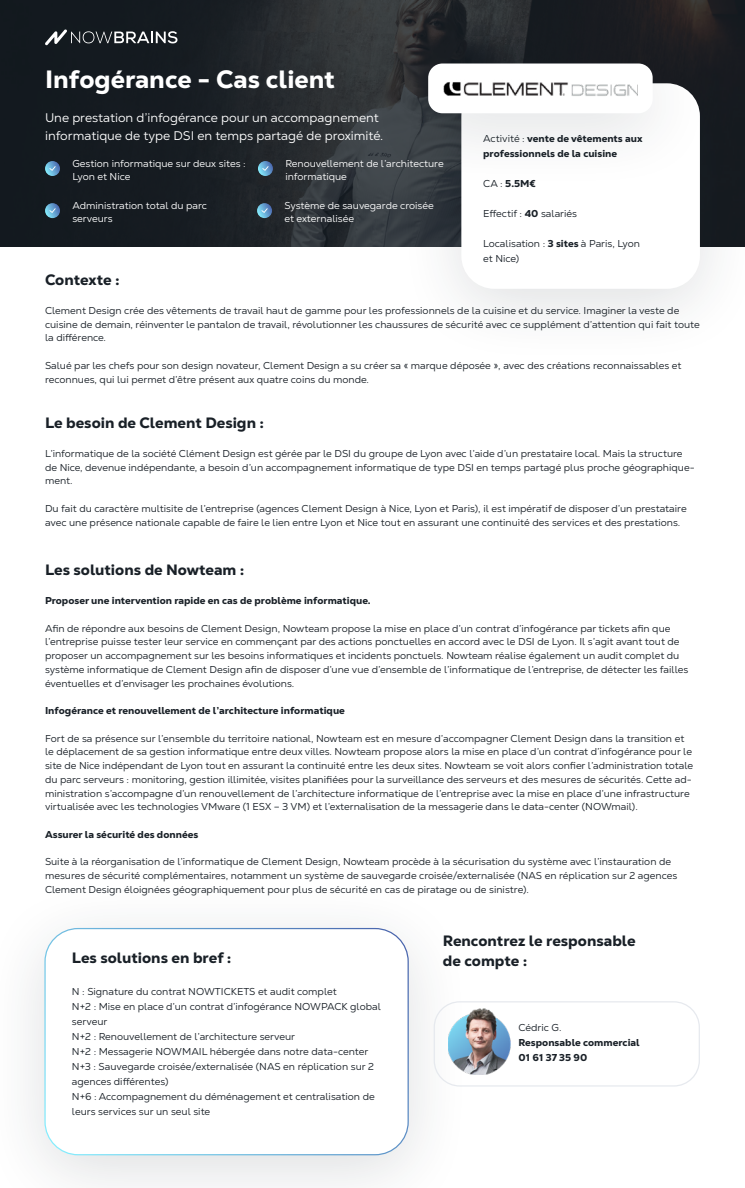
<style>
.page{position:relative;width:745px;height:1188px;background:#fff}
.page>*{position:absolute;margin:0;border:0;box-sizing:border-box;transform-origin:0 0}
.t1{font:800 25px "Nexa Text";color:#fff}
.t2{font:800 15px/20px "Nexa Text";color:#192027}
.t3{font:12.5px/17.5px "Nexa Text";color:#fff}
.t4{font:10px/13.8px "Nexa Text";color:#192027}
.t5{font:800 10px/15px "Nexa Text";color:#192027}
.t6{font:10px/12.5px "Nexa Text";color:#fff}
.s1{font-weight:400}
.s2{font-weight:800}
</style>
<div class="page">
<svg style="left:0;top:0;width:744px;height:246px;background:#1d2227"></svg>
<div style="left:396px;top:33px;width:348px;height:334px;background:#242e37;opacity:.15"></div>
<div style="left:461px;top:83px;width:238px;height:206px;background:#fff;border-radius:33px"></div>
<div style="left:365px;top:13px;width:349px;height:179px;background:#242e37;opacity:.15"></div>
<div style="left:428px;top:63px;width:224px;height:50px;background:#fff;border-radius:14px"></div>
<div style="left:0;top:877px;width:473px;height:311px;background:#242e37;opacity:.15"></div>
<div style="left:45px;top:928px;width:363px;height:226px;background:#fff;border-radius:33px"></div>
<div style="left:44px;top:928px;width:364px;height:227px;border:1px solid #fff;border-radius:33px"></div>
<svg style="left:45px;top:29px;width:132px;height:16px;background:#4f5357"></svg>
<svg style="left:45px;top:161px;width:15px;height:15px"></svg>
<svg style="left:49px;top:166px;width:7px;height:5px"></svg>
<svg style="left:258px;top:161px;width:15px;height:15px"></svg>
<svg style="left:262px;top:166px;width:6px;height:5px"></svg>
<svg style="left:45px;top:203px;width:15px;height:15px"></svg>
<svg style="left:49px;top:208px;width:7px;height:5px"></svg>
<svg style="left:257px;top:203px;width:15px;height:15px"></svg>
<svg style="left:261px;top:208px;width:6px;height:5px"></svg>
<div style="left:433px;top:1001px;width:266px;height:85px;border:1px solid #e6e9ee;border-radius:25px"></div>
<img style="left:448px;top:1007px;width:62px;height:67px">
<img style="left:443px;top:82px;width:194px;height:14px">
<h1 class="t1" style="left:45px;top:64px;width:291px">Infogérance - Cas client</h1>
<p class="t3" style="left:45px;top:109px;width:339px">Une prestation d’infogérance pour un accompagnement informatique de type DSI en temps partagé de proximité.</p>
<p class="t6" style="left:72px;top:157px;width:174px">Gestion informatique sur deux sites :<br>Lyon et Nice</p>
<p class="t6" style="left:285px;top:157px;width:160px">Renouvellement de l’architecture informatique</p>
<p class="t6" style="left:72px;top:199px;width:136px">Administration total du parc serveurs</p>
<p class="t6" style="left:284px;top:199px;width:151px">Système de sauvegarde croisée et externalisée</p>
<p class="t5" style="left:483px;top:131px;width:161px"><span class="s1">Activité :</span> vente de vêtements aux professionnels de la cuisine</p>
<p class="t5" style="left:483px;top:176px;width:54px"><span class="s1">CA :</span> 5.5M€</p>
<p class="t4" style="left:483px;top:206px;width:95px">Effectif : <span class="s2">40</span> salariés</p>
<p class="t4" style="left:483px;top:236px;width:158px;line-height:15px">Localisation : <span class="s2">3 sites</span> à Paris, Lyon et Nice)</p>
<h2 class="t2" style="left:45px;top:270px;width:76px">Contexte :</h2>
<p class="t4" style="left:45px;top:303px;width:655px">Clement Design crée des vêtements de travail haut de gamme pour les professionnels de la cuisine et du service. Imaginer la veste de cuisine de demain, réinventer le pantalon de travail, révolutionner les chaussures de sécurité avec ce supplément d’attention qui fait toute la différence.</p>
<p class="t4" style="left:45px;top:358px;width:637px">Salué par les chefs pour son design novateur, Clement Design a su créer sa « marque déposée », avec des créations reconnaissables et reconnues, qui lui permet d’être présent aux quatre coins du monde.</p>
<h2 class="t2" style="left:45px;top:413px;width:220px">Le besoin de Clement Design :</h2>
<p class="t4" style="left:45px;top:446px;width:650px">L’informatique de la société Clément Design est gérée par le DSI du groupe de Lyon avec l’aide d’un prestataire local. Mais la structure de Nice, devenue indépendante, a besoin d’un accompagnement informatique de type DSI en temps partagé plus proche géographique&shy;ment.</p>
<p class="t4" style="left:45px;top:501px;width:642px">Du fait du caractère multisite de l’entreprise (agences Clement Design à Nice, Lyon et Paris), il est impératif de disposer d’un prestataire avec une présence nationale capable de faire le lien entre Lyon et Nice tout en assurant une continuité des services et des prestations.</p>
<h2 class="t2" style="left:45px;top:560px;width:201px">Les solutions de Nowteam :</h2>
<p class="t5" style="left:45px;top:593px;width:327px">Proposer une intervention rapide en cas de problème informatique.</p>
<p class="t4" style="left:45px;top:621px;width:644px">Afin de répondre aux besoins de Clement Design, Nowteam propose la mise en place d’un contrat d’infogérance par tickets afin que l’entreprise puisse tester leur service en commençant par des actions ponctuelles en accord avec le DSI de Lyon. Il s’agit avant tout de proposer un accompagnement sur les besoins informatiques et incidents ponctuels. Nowteam réalise également un audit complet du système informatique de Clement Design afin de disposer d’une vue d’ensemble de l’informatique de l’entreprise, de détecter les failles éventuelles et d’envisager les prochaines évolutions.</p>
<p class="t5" style="left:45px;top:703px;width:301px">Infogérance et renouvellement de l’architecture informatique</p>
<p class="t4" style="left:45px;top:731px;width:649px">Fort de sa présence sur l’ensemble du territoire national, Nowteam est en mesure d’accompagner Clement Design dans la transition et le déplacement de sa gestion informatique entre deux villes. Nowteam propose alors la mise en place d’un contrat d’infogérance pour le site de Nice indépendant de Lyon tout en assurant la continuité entre les deux sites. Nowteam se voit alors confier l’administration totale du parc serveurs : monitoring, gestion illimitée, visites planifiées pour la surveillance des serveurs et des mesures de sécurités. Cette ad&shy;ministration s’accompagne d’un renouvellement de l’architecture informatique de l’entreprise avec la mise en place d’une infrastructure virtualisée avec les technologies VMware (1 ESX – 3 VM) et l’externalisation de la messagerie dans le data-center (NOWmail).</p>
<p class="t5" style="left:45px;top:826px;width:155px">Assurer la sécurité des données</p>
<p class="t4" style="left:45px;top:855px;width:633px">Suite à la réorganisation de l’informatique de Clement Design, Nowteam procède à la sécurisation du système avec l’instauration de mesures de sécurité complémentaires, notamment un système de sauvegarde croisée/externalisée (NAS en réplication sur 2 agences<br>Clement Design éloignées géographiquement pour plus de sécurité en cas de piratage ou de sinistre).</p>
<h2 class="t2" style="left:72px;top:947px;width:161px">Les solutions en bref :</h2>
<p class="t4" style="left:72px;top:984px;width:310px;line-height:15px">N : Signature du contrat NOWTICKETS et audit complet<br>N+2 : Mise en place d’un contrat d’infogérance NOWPACK global serveur<br>N+2 : Renouvellement de l’architecture serveur<br>N+2 : Messagerie NOWMAIL hébergée dans notre data-center N+3 : Sauvegarde croisée/externalisée (NAS en réplication sur 2 agences différentes)<br>N+6 : Accompagnement du déménagement et centralisation de leurs services sur un seul site</p>
<h2 class="t2" style="left:442px;top:930px;width:194px">Rencontrez le responsable de compte :</h2>
<p class="t4" style="left:518px;top:1020px;width:44px">Cédric G.</p>
<p class="t5" style="left:518px;top:1034px;width:123px">Responsable commercial<br>01 61 37 35 90</p>
</div>
